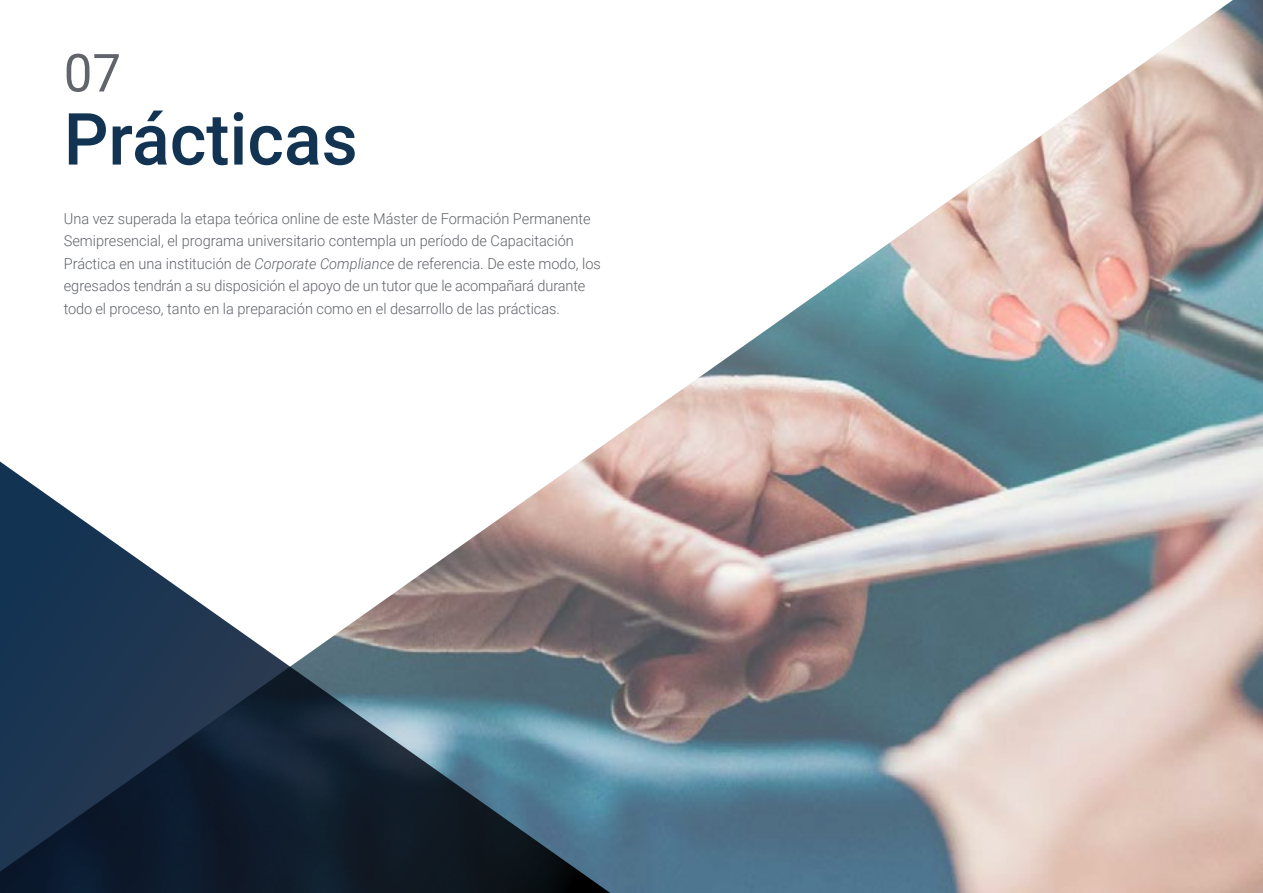
<style>
.page{position:relative;width:1263px;height:893px;background:#fff}
.page>*{position:absolute;margin:0;border:0;box-sizing:border-box;transform-origin:0 0}
.t1{font:500 72px "Roboto";color:#123352}
.t2{font:52.5px "Roboto";color:#61646a}
.t3{font:300 15px/22.5px "Roboto";color:#61646a}
.s1{font-style:italic}
</style>
<div class="page">
<img style="left:602px;top:0;width:661px;height:893px">
<svg style="left:0;top:446px;width:640px;height:447px"></svg>
<h2 class="t2" style="left:64px;top:36px;width:59px">07</h2>
<h1 class="t1" style="left:64px;top:89px;width:295px">Prácticas</h1>
<p class="t3" style="left:64px;top:207px;width:539px">Una vez superada la etapa teórica online de este Máster de Formación Permanente Semipresencial, el programa universitario contempla un período de Capacitación Práctica en una institución de <span class="s1">Corporate Compliance</span> de referencia. De este modo, los egresados tendrán a su disposición el apoyo de un tutor que le acompañará durante todo el proceso, tanto en la preparación como en el desarrollo de las prácticas.</p>
</div>
